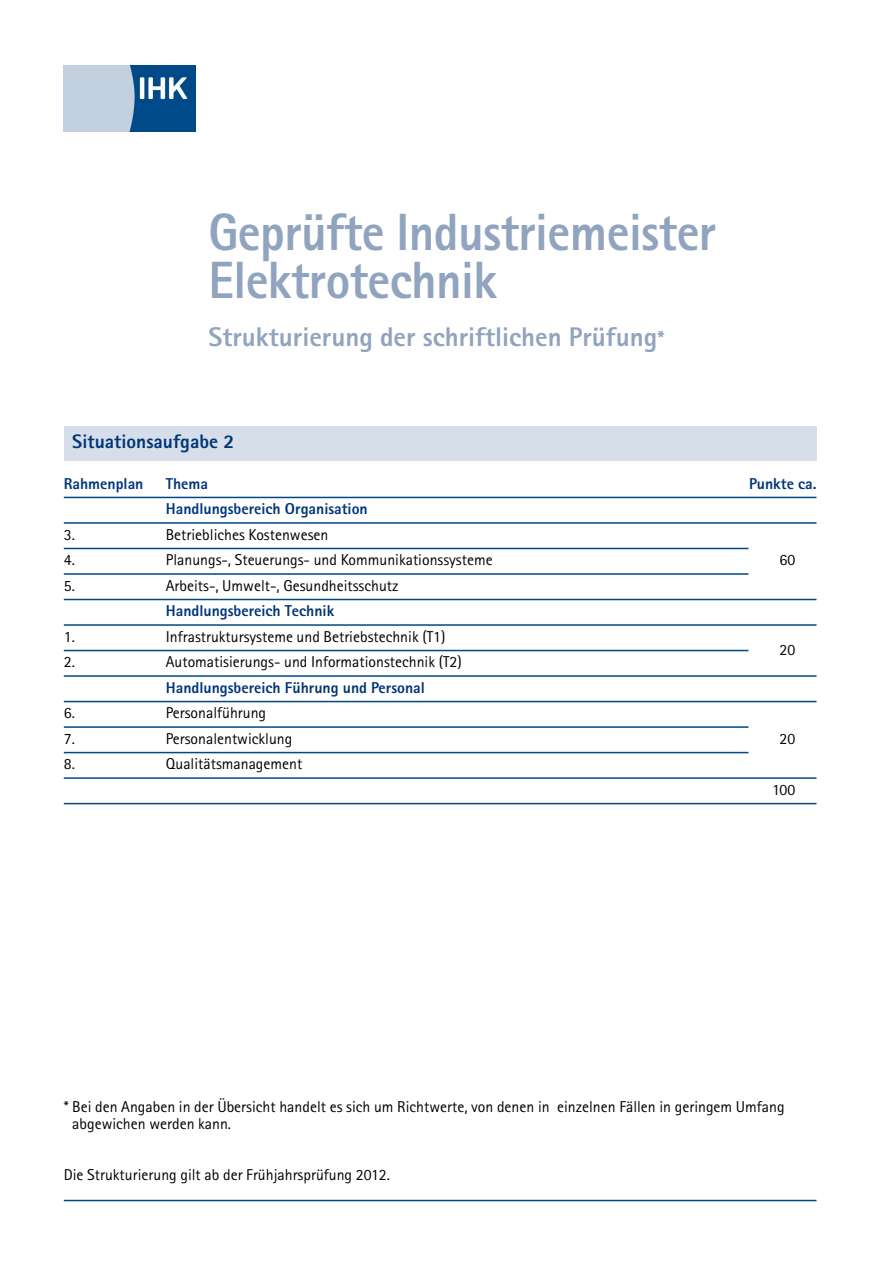
<style>
.page{position:relative;width:893px;height:1263px;background:#fff}
.page>*{position:absolute;margin:0;border:0;box-sizing:border-box;transform-origin:0 0}
.t1{font:800 52.5px/48px "Rotis Sans Serif";letter-spacing:-.01em;color:#91a4bf;scale:.94 1}
.t2{font:800 27px "Rotis Sans Serif";color:#91a4bf}
.t3{font:800 19.5px "Rotis Sans Serif";color:#003577}
.t4{font:15.75px/17px "Rotis Sans Serif";color:#000}
.t5{font:800 15.75px "Rotis Sans Serif";color:#003577}
.s1{font-size:22.2px}
</style>
<div class="page">
<img style="left:64px;top:65px;width:132px;height:66px">
<svg style="left:63px;top:1199px;width:754px;height:3px;background:#7fa3c3"></svg>
<div style="left:64px;top:427px;width:752px;height:34px;background:#d5dee9"></div>
<svg style="left:63px;top:496px;width:754px;height:3px;background:#7fa3c3"></svg>
<svg style="left:63px;top:522px;width:754px;height:2px;background:#3f74a5"></svg>
<svg style="left:63px;top:547px;width:686px;height:3px;background:#7fa3c3"></svg>
<svg style="left:63px;top:573px;width:686px;height:2px"></svg>
<svg style="left:63px;top:598px;width:754px;height:3px;background:#7fa3c3"></svg>
<svg style="left:63px;top:624px;width:754px;height:2px;background:#3f74a5"></svg>
<svg style="left:63px;top:649px;width:686px;height:3px;background:#7fa3c3"></svg>
<svg style="left:63px;top:675px;width:754px;height:2px;background:#3f74a5"></svg>
<svg style="left:63px;top:700px;width:754px;height:3px;background:#7fa3c3"></svg>
<svg style="left:63px;top:726px;width:686px;height:2px"></svg>
<svg style="left:63px;top:751px;width:686px;height:3px;background:#7fa3c3"></svg>
<svg style="left:63px;top:777px;width:754px;height:2px;background:#3f75a5"></svg>
<svg style="left:63px;top:802px;width:754px;height:3px;background:#7fa3c3"></svg>
<h1 class="t1" style="left:208px;top:214px;width:542px">Geprüfte Industriemeister<br>Elektrotechnik</h1>
<h2 class="t2" style="left:208px;top:328px;width:457px">Strukturierung der schriftlichen Prüfung<span class="s1">*</span></h2>
<p class="t3" style="left:72px;top:435px;width:163px">Situationsaufgabe 2</p>
<p class="t5" style="left:64px;top:478px;width:81px">Rahmenplan</p>
<p class="t5" style="left:166px;top:478px;width:44px">Thema</p>
<p class="t5" style="left:749px;top:478px;width:69px">Punkte ca.</p>
<p class="t5" style="left:166px;top:503px;width:203px">Handlungsbereich Organisation</p>
<p class="t4" style="left:64px;top:527px;width:13px">3.</p>
<p class="t4" style="left:166px;top:527px;width:164px">Betriebliches Kostenwesen</p>
<p class="t4" style="left:64px;top:553px;width:13px">4.</p>
<p class="t4" style="left:166px;top:553px;width:328px">Planungs-, Steuerungs- und Kommunikationssysteme</p>
<p class="t4" style="left:779px;top:553px;width:17px">60</p>
<p class="t4" style="left:64px;top:578px;width:13px">5.</p>
<p class="t4" style="left:166px;top:578px;width:234px">Arbeits-, Umwelt-, Gesundheitsschutz</p>
<p class="t5" style="left:166px;top:605px;width:170px">Handlungsbereich Technik</p>
<p class="t4" style="left:64px;top:629px;width:13px">1.</p>
<p class="t4" style="left:166px;top:629px;width:281px">Infrastruktursysteme und Betriebstechnik (T1)</p>
<p class="t4" style="left:779px;top:643px;width:17px">20</p>
<p class="t4" style="left:64px;top:655px;width:13px">2.</p>
<p class="t4" style="left:166px;top:655px;width:297px">Automatisierungs- und Informationstechnik (T2)</p>
<p class="t5" style="left:166px;top:682px;width:261px">Handlungsbereich Führung und Personal</p>
<p class="t4" style="left:64px;top:706px;width:13px">6.</p>
<p class="t4" style="left:166px;top:706px;width:102px">Personalführung</p>
<p class="t4" style="left:64px;top:731px;width:13px">7.</p>
<p class="t4" style="left:166px;top:731px;width:128px">Personalentwicklung</p>
<p class="t4" style="left:779px;top:731px;width:17px">20</p>
<p class="t4" style="left:64px;top:757px;width:13px">8.</p>
<p class="t4" style="left:166px;top:757px;width:138px">Qualitätsmanagement</p>
<p class="t4" style="left:772px;top:783px;width:25px">100</p>
<p class="t4" style="left:72px;top:1100px;width:714px;text-indent:-8px">* Bei den Angaben in der Übersicht handelt es sich um Richtwerte, von denen in einzelnen Fällen in geringem Umfang abgewichen werden kann.</p>
<p class="t4" style="left:64px;top:1168px;width:328px">Die Strukturierung gilt ab der Frühjahrsprüfung 2012.</p>
</div>
